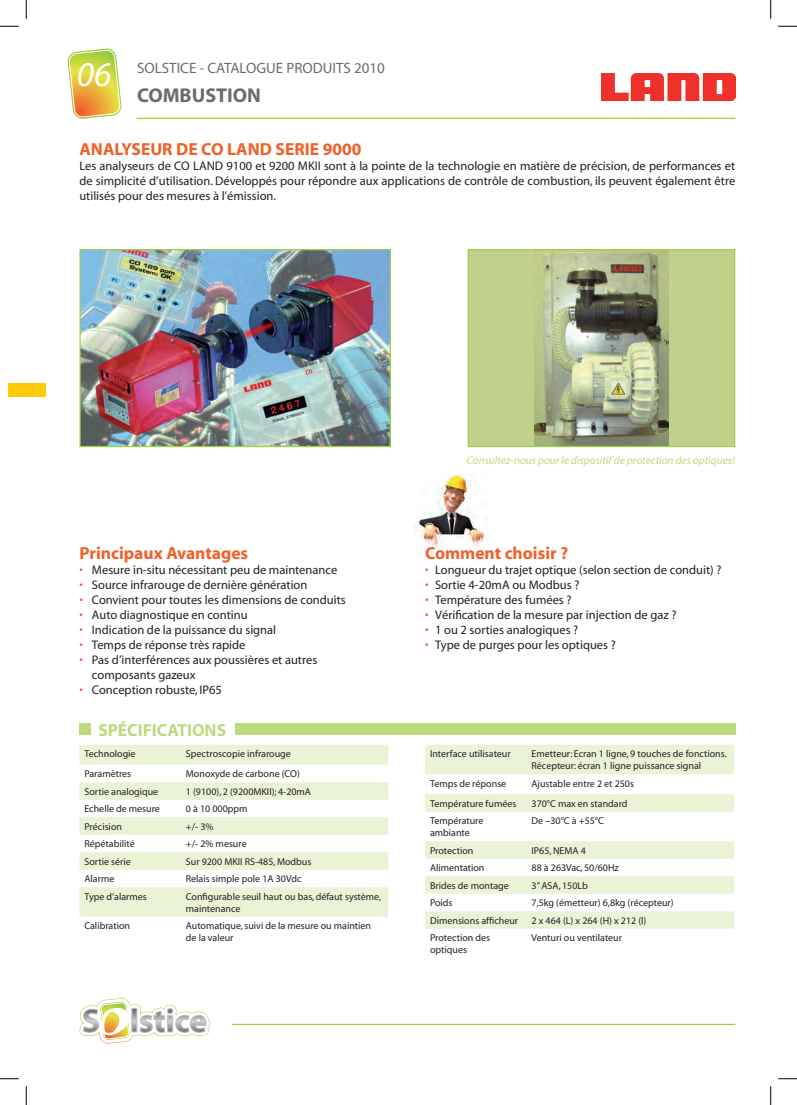
<style>
.page{position:relative;width:797px;height:1105px;background:#fff}
.page>*{position:absolute;margin:0;border:0;box-sizing:border-box;transform-origin:0 0}
.t1{font:italic 35px "Myriad";color:#fff}
.t2{font:700 20px "Myriad";color:#6b6c6f}
.t3{font:700 17.5px "Myriad";color:#f1602a}
.t4{font:700 17.5px "Myriad";color:#beda7e}
.t5{font:15px "Myriad";color:#6b6c6f}
.t6{font:12.5px/15px "Myriad";color:#231f20}
.t7{font:12.5px/15px "Myriad";color:#f1602a;text-align:justify}
.t8{font:italic 11.25px "Myriad";color:#beda7b}
.t9{font:10px/12px "Myriad";color:#231f20}
</style>
<div class="page">
<img style="left:414px;top:474px;width:75px;height:75px">
<svg style="left:68px;top:49px;width:53px;height:70px;background:#decc61"></svg>
<svg style="left:79px;top:998px;width:130px;height:45px"></svg>
<hr style="left:137px;top:118px;width:598px;height:1px;background:#a4ce44">
<hr style="left:232px;top:1024px;width:503px;height:1px;background:#a4ce44">
<svg style="left:79px;top:745px;width:309px;height:172px;fill:#ebf3d7"></svg>
<svg style="left:425px;top:745px;width:309px;height:184px;fill:#ebf3d7"></svg>
<div style="left:79px;top:723px;width:12px;height:12px;background:#beda7e"></div>
<div style="left:235px;top:723px;width:500px;height:12px;background:#beda7e"></div>
<img style="left:81px;top:251px;width:308px;height:194px">
<div style="left:79px;top:249px;width:312px;height:198px;border:1px solid #a4ce44"></div>
<div style="left:468px;top:250px;width:266px;height:197px;background:#c1d08a"></div>
<img style="left:534px;top:251px;width:134px;height:194px">
<div style="left:467px;top:249px;width:268px;height:198px;border:1px solid #a4ce44"></div>
<img style="left:601px;top:74px;width:134px;height:27px">
<div style="left:9px;top:383px;width:37px;height:14px;background:#ffcb04"></div>
<svg style="left:0;top:25px;width:19px;height:2px"></svg>
<svg style="left:778px;top:25px;width:19px;height:2px"></svg>
<svg style="left:0;top:1078px;width:19px;height:1px"></svg>
<svg style="left:778px;top:1078px;width:19px;height:1px"></svg>
<svg style="left:25px;top:0;width:2px;height:19px"></svg>
<svg style="left:25px;top:1086px;width:2px;height:19px"></svg>
<svg style="left:770px;top:0;width:1px;height:19px"></svg>
<svg style="left:770px;top:1086px;width:1px;height:19px"></svg>
<h1 class="t1" style="left:77px;top:57px;width:36px">06</h1>
<h3 class="t5" style="left:137px;top:60px;width:249px">SOLSTICE - CATALOGUE PRODUITS 2010</h3>
<h2 class="t2" style="left:137px;top:85px;width:125px">COMBUSTION</h2>
<h3 class="t3" style="left:79px;top:140px;width:283px">ANALYSEUR DE CO LAND SERIE 9000</h3>
<p class="t6" style="left:79px;top:159px;width:657px;text-align:justify">Les analyseurs de CO LAND 9100 et 9200 MKII sont à la pointe de la technologie en matière de précision, de performances et de simplicité d’utilisation. Développés pour répondre aux applications de contrôle de combustion, ils peuvent également être utilisés pour des mesures à l’émission.</p>
<h3 class="t3" style="left:79px;top:544px;width:170px">Principaux Avantages</h3>
<p class="t6" style="left:92px;top:562px;width:255px">Mesure in-situ nécessitant peu de maintenance Source infrarouge de dernière génération Convient pour toutes les dimensions de conduits Auto diagnostique en continu<br>Indication de la puissance du signal<br>Temps de réponse très rapide<br>Pas d’interférences aux poussières et autres composants gazeux<br>Conception robuste, IP65</p>
<p class="t7" style="left:79px;top:562px;width:5px">• • • • • • •</p>
<p class="t7" style="left:79px;top:682px;width:5px">•</p>
<h3 class="t4" style="left:98px;top:721px;width:129px">SPÉCIFICATIONS</h3>
<p class="t9" style="left:84px;top:748px;width:53px">Technologie</p>
<p class="t9" style="left:186px;top:748px;width:106px">Spectroscopie infrarouge</p>
<p class="t9" style="left:84px;top:768px;width:48px">Paramètres</p>
<p class="t9" style="left:186px;top:768px;width:115px">Monoxyde de carbone (CO)</p>
<p class="t9" style="left:84px;top:786px;width:75px">Sortie analogique</p>
<p class="t9" style="left:186px;top:786px;width:127px">1 (9100), 2 (9200MKII); 4-20mA</p>
<p class="t9" style="left:84px;top:803px;width:77px">Echelle de mesure</p>
<p class="t9" style="left:186px;top:803px;width:63px">0 à 10 000ppm</p>
<p class="t9" style="left:84px;top:821px;width:39px">Précision</p>
<p class="t9" style="left:186px;top:821px;width:29px">+/- 3%</p>
<p class="t9" style="left:84px;top:838px;width:52px">Répétabilité</p>
<p class="t9" style="left:186px;top:838px;width:62px">+/- 2% mesure</p>
<p class="t9" style="left:84px;top:856px;width:48px">Sortie série</p>
<p class="t9" style="left:186px;top:856px;width:127px">Sur 9200 MKII RS-485, Modbus</p>
<p class="t9" style="left:84px;top:873px;width:31px">Alarme</p>
<p class="t9" style="left:186px;top:873px;width:117px">Relais simple pole 1A 30Vdc</p>
<p class="t9" style="left:84px;top:891px;width:64px">Type d’alarmes</p>
<p class="t9" style="left:186px;top:891px;width:197px">Configurable seuil haut ou bas, défaut système, maintenance</p>
<p class="t9" style="left:84px;top:920px;width:47px">Calibration</p>
<p class="t9" style="left:186px;top:920px;width:187px">Automatique, suivi de la mesure ou maintien de la valeur</p>
<p class="t8" style="left:466px;top:454px;width:269px">Consultez-nous pour le dispositif de protection des optiques!</p>
<h3 class="t3" style="left:425px;top:544px;width:144px">Comment choisir ?</h3>
<p class="t6" style="left:435px;top:562px;width:288px">Longueur du trajet optique (selon section de conduit) ?<br>Sortie 4-20mA ou Modbus ?<br>Température des fumées ?<br>Vérification de la mesure par injection de gaz ?<br>1 ou 2 sorties analogiques ?<br>Type de purges pour les optiques ?</p>
<p class="t7" style="left:425px;top:562px;width:5px">• • • • • •</p>
<p class="t9" style="left:430px;top:748px;width:82px">Interface utilisateur</p>
<p class="t9" style="left:531px;top:748px;width:197px">Emetteur: Ecran 1 ligne, 9 touches de fonctions.<br>Récepteur: écran 1 ligne puissance signal</p>
<p class="t9" style="left:430px;top:778px;width:78px">Temps de réponse</p>
<p class="t9" style="left:531px;top:778px;width:104px">Ajustable entre 2 et 250s</p>
<p class="t9" style="left:430px;top:798px;width:88px">Température fumées</p>
<p class="t9" style="left:531px;top:798px;width:98px">370°C max en standard</p>
<p class="t9" style="left:430px;top:815px;width:55px">Température ambiante</p>
<p class="t9" style="left:531px;top:815px;width:74px">De –30°C à +55°C</p>
<p class="t9" style="left:430px;top:845px;width:45px">Protection</p>
<p class="t9" style="left:531px;top:845px;width:56px">IP65, NEMA 4</p>
<p class="t9" style="left:430px;top:862px;width:56px">Alimentation</p>
<p class="t9" style="left:531px;top:862px;width:89px">88 à 263Vac, 50/60Hz</p>
<p class="t9" style="left:430px;top:880px;width:80px">Brides de montage</p>
<p class="t9" style="left:531px;top:880px;width:58px">3’’ ASA, 150Lb</p>
<p class="t9" style="left:430px;top:897px;width:24px">Poids</p>
<p class="t9" style="left:531px;top:897px;width:144px">7,5kg (émetteur) 6,8kg (récepteur)</p>
<p class="t9" style="left:430px;top:915px;width:90px">Dimensions afficheur</p>
<p class="t9" style="left:531px;top:915px;width:116px">2 x 464 (L) x 264 (H) x 212 (l)</p>
<p class="t9" style="left:430px;top:932px;width:62px">Protection des optiques</p>
<p class="t9" style="left:531px;top:932px;width:92px">Venturi ou ventilateur</p>
</div>
